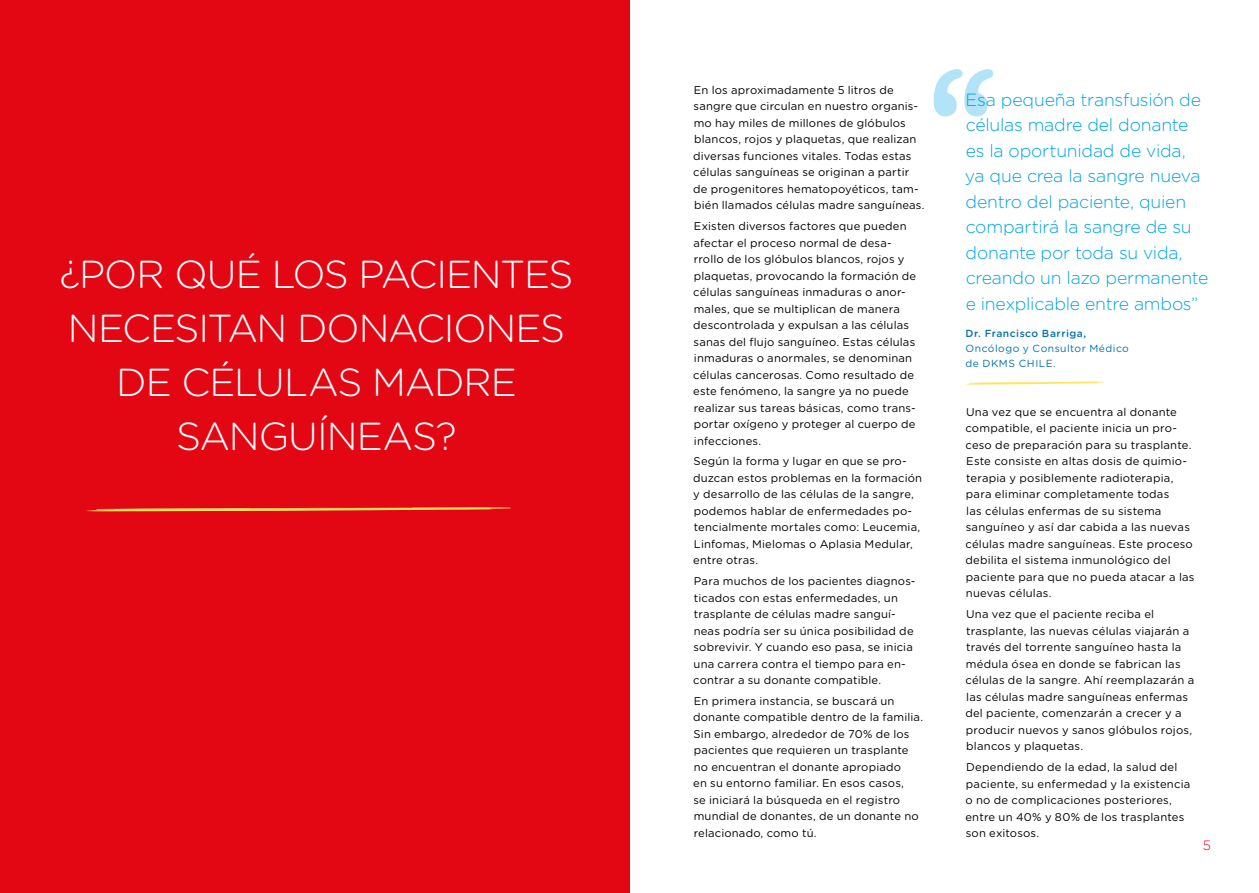
<style>
.page{position:relative;width:1259px;height:893px;background:#fff}
.page>*{position:absolute;margin:0;border:0;box-sizing:border-box;transform-origin:0 0}
.t1{font:300 39px/54px "Gotham Rounded";letter-spacing:-.03em;color:#fff;text-align:center}
.t2{font:300 17.7px/25.5px "Gotham Rounded";letter-spacing:-.01em;color:#00a3e2}
.t3{font:300 13.5px "Gotham Rounded";color:#e2001a}
.t4{font:11.25px/16.5px "Gotham Rounded";letter-spacing:.015em;color:#000}
.t5{font:10.35px/15px "Gotham Rounded";letter-spacing:.05em;color:#0072ae}
.t6{font:500 10.35px "Gotham Rounded";letter-spacing:.045em;color:#0072ae}
</style>
<div class="page">
<div style="left:0;top:0;width:629px;height:893px;background:#e30613"></div>
<svg style="left:965px;top:381px;width:140px;height:4px"></svg>
<svg style="left:933px;top:69px;width:60px;height:47px"></svg>
<svg style="left:86px;top:507px;width:425px;height:4px"></svg>
<h1 class="t1" style="left:59px;top:245px;width:515px">¿POR QUÉ LOS PACIENTES<br>NECESITAN DONACIONES<br>DE CÉLULAS MADRE<br>SANGUÍNEAS?</h1>
<p class="t4" style="left:693px;top:81px;width:233px">En los aproximadamente 5 litros de sangre que circulan en nuestro organis&shy;mo hay miles de millones de glóbulos blancos, rojos y plaquetas, que realizan diversas funciones vitales. Todas estas células sanguíneas se originan a partir de progenitores hematopoyéticos, tam&shy;bién llamados células madre sanguíneas.</p>
<p class="t4" style="left:693px;top:217px;width:224px">Existen diversos factores que pueden afectar el proceso normal de desa&shy;rrollo de los glóbulos blancos, rojos y plaquetas, provocando la formación de células sanguíneas inmaduras o anor&shy;males, que se multiplican de manera descontrolada y expulsan a las células sanas del flujo sanguíneo. Estas células inmaduras o anormales, se denominan células cancerosas. Como resultado de este fenómeno, la sangre ya no puede realizar sus tareas básicas, como trans&shy;portar oxígeno y proteger al cuerpo de infecciones.</p>
<p class="t4" style="left:693px;top:453px;width:230px">Según la forma y lugar en que se pro&shy;duzcan estos problemas en la formación y desarrollo de las células de la sangre, podemos hablar de enfermedades po&shy;tencialmente mortales como: Leucemia, Linfomas, Mielomas o Aplasia Medular, entre otras.</p>
<p class="t4" style="left:693px;top:572px;width:224px">Para muchos de los pacientes diagnos&shy;ticados con estas enfermedades, un trasplante de células madre sanguí&shy;neas podría ser su única posibilidad de sobrevivir. Y cuando eso pasa, se inicia una carrera contra el tiempo para en&shy;contrar a su donante compatible.</p>
<p class="t4" style="left:693px;top:692px;width:231px">En primera instancia, se buscará un donante compatible dentro de la familia.<br>Sin embargo, alrededor de 70% de los pacientes que requieren un trasplante no encuentran el donante apropiado<br>en su entorno familiar. En esos casos,<br>se iniciará la búsqueda en el registro mundial de donantes, de un donante no relacionado, como tú.</p>
<p class="t2" style="left:964px;top:86px;width:245px">Esa pequeña transfusión de células madre del donante es la oportunidad de vida, ya que crea la sangre nueva dentro del paciente, quien compartirá la sangre de su donante por toda su vida, creando un lazo permanente e inexplicable entre ambos”</p>
<p class="t6" style="left:965px;top:326px;width:122px">Dr. Francisco Barriga,</p>
<p class="t5" style="left:965px;top:340px;width:165px">Oncólogo y Consultor Médico de DKMS CHILE.</p>
<p class="t4" style="left:965px;top:403px;width:231px">Una vez que se encuentra al donante compatible, el paciente inicia un pro&shy;ceso de preparación para su trasplante.<br>Este consiste en altas dosis de quimio&shy;terapia y posiblemente radioterapia, para eliminar completamente todas<br>las células enfermas de su sistema sanguíneo y así dar cabida a las nuevas células madre sanguíneas. Este proceso debilita el sistema inmunológico del paciente para que no pueda atacar a las nuevas células.</p>
<p class="t4" style="left:965px;top:605px;width:231px">Una vez que el paciente reciba el trasplante, las nuevas células viajarán a través del torrente sanguíneo hasta la médula ósea en donde se fabrican las células de la sangre. Ahí reemplazarán a las células madre sanguíneas enfermas del paciente, comenzarán a crecer y a producir nuevos y sanos glóbulos rojos, blancos y plaquetas.</p>
<p class="t4" style="left:965px;top:758px;width:226px">Dependiendo de la edad, la salud del paciente, su enfermedad y la existencia o no de complicaciones posteriores, entre un 40% y 80% de los trasplantes son exitosos.</p>
<p class="t3" style="left:1203px;top:837px;width:10px">5</p>
</div>
